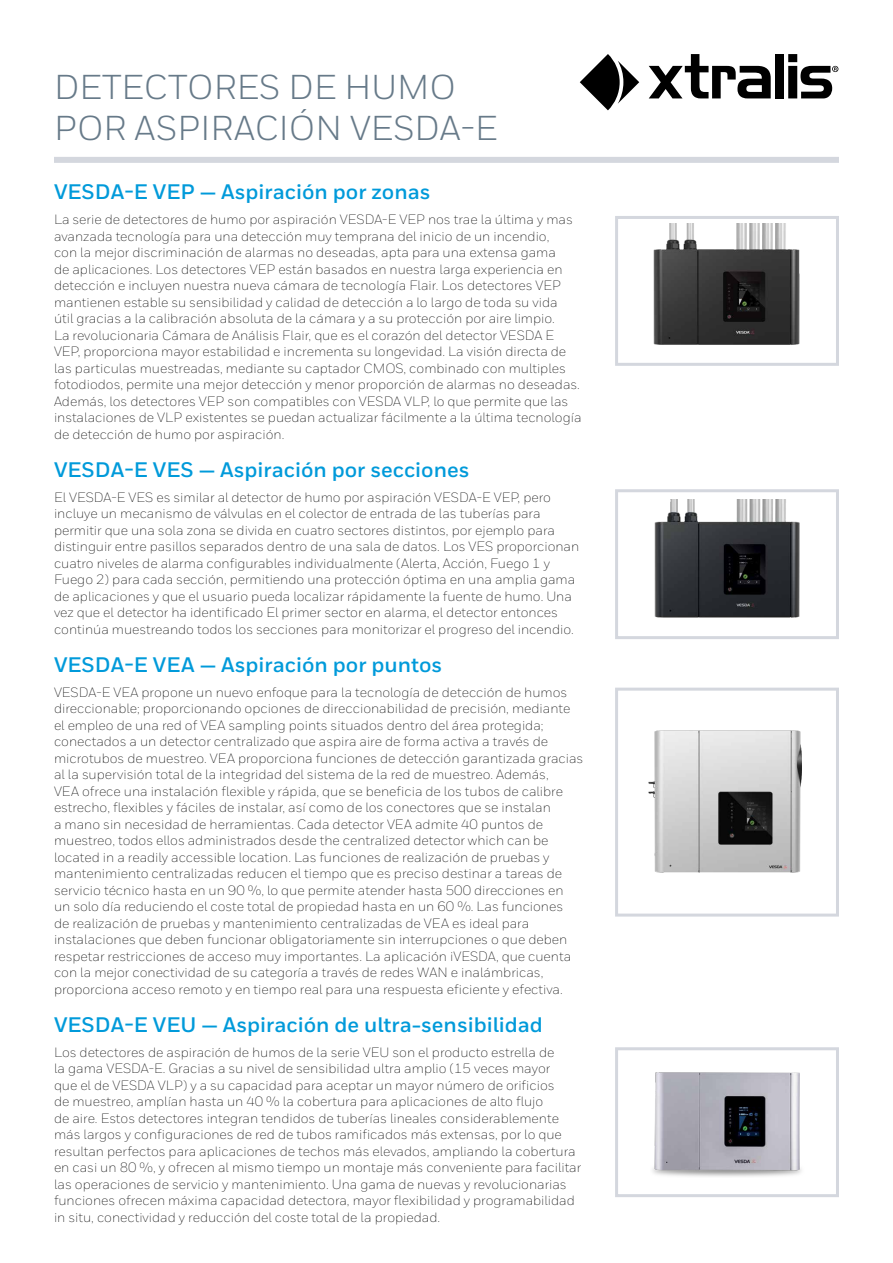
<style>
.page{position:relative;width:893px;height:1263px;background:#fff}
.page>*{position:absolute;margin:0;border:0;box-sizing:border-box;transform-origin:0 0}
.t1{font:34.5px/41.4px "Honeywell Sans";color:#677a89}
.t2{font:700 21px "Honeywell Sans";color:#009ada}
.t3{font:300 13.5px/16.5px "Honeywell Sans";color:#000}
</style>
<div class="page">
<svg style="left:649px;top:54px;width:122px;height:44px"></svg>
<div style="left:775px;top:54px;width:9px;height:44px;background:#000"></div>
<svg style="left:580px;top:54px;width:59px;height:56px"></svg>
<svg style="left:788px;top:54px;width:50px;height:44px"></svg>
<div style="left:54px;top:157px;width:785px;height:6px;background:#d4d7de"></div>
<img style="left:653px;top:223px;width:147px;height:122px">
<div style="left:615px;top:216px;width:224px;height:150px;border:3px solid #d4d7de"></div>
<div style="left:615px;top:489px;width:224px;height:150px;border:3px solid #d4d7de"></div>
<img style="left:654px;top:499px;width:146px;height:119px">
<div style="left:615px;top:688px;width:224px;height:228px;border:3px solid #d4d7de"></div>
<img style="left:648px;top:730px;width:154px;height:143px">
<div style="left:615px;top:1047px;width:224px;height:150px;border:3px solid #d4d7de"></div>
<img style="left:652px;top:1072px;width:150px;height:105px">
<h1 class="t1" style="left:54px;top:66px;width:445px">DETECTORES DE HUMO<br>POR ASPIRACIÓN VESDA-E</h1>
<h2 class="t2" style="left:54px;top:179px;width:378px">VESDA-E VEP — Aspiración por zonas</h2>
<p class="t3" style="left:54px;top:211px;width:529px">La serie de detectores de humo por aspiración VESDA-E VEP nos trae la última y mas avanzada tecnología para una detección muy temprana del inicio de un incendio,<br>con la mejor discriminación de alarmas no deseadas, apta para una extensa gama<br>de aplicaciones. Los detectores VEP están basados en nuestra larga experiencia en detección e incluyen nuestra nueva cámara de tecnología Flair. Los detectores VEP mantienen estable su sensibilidad y calidad de detección a lo largo de toda su vida<br>útil gracias a la calibración absoluta de la cámara y a su protección por aire limpio.<br>La revolucionaria Cámara de Análisis Flair, que es el corazón del detector VESDA E VEP, proporciona mayor estabilidad e incrementa su longevidad. La visión directa de las particulas muestreadas, mediante su captador CMOS, combinado con multiples fotodiodos, permite una mejor detección y menor proporción de alarmas no deseadas.<br>Además, los detectores VEP son compatibles con VESDA VLP, lo que permite que las instalaciones de VLP existentes se puedan actualizar fácilmente a la última tecnología de detección de humo por aspiración.</p>
<h2 class="t2" style="left:54px;top:457px;width:417px">VESDA-E VES — Aspiración por secciones</h2>
<p class="t3" style="left:54px;top:489px;width:527px">El VESDA-E VES es similar al detector de humo por aspiración VESDA-E VEP, pero incluye un mecanismo de válvulas en el colector de entrada de las tuberías para permitir que una sola zona se divida en cuatro sectores distintos, por ejemplo para distinguir entre pasillos separados dentro de una sala de datos. Los VES proporcionan cuatro niveles de alarma configurables individualmente (Alerta, Acción, Fuego 1 y Fuego 2) para cada sección, permitiendo una protección óptima en una amplia gama de aplicaciones y que el usuario pueda localizar rápidamente la fuente de humo. Una vez que el detector ha identificado El primer sector en alarma, el detector entonces continúa muestreando todos los secciones para monitorizar el progreso del incendio.</p>
<h2 class="t2" style="left:54px;top:652px;width:390px">VESDA-E VEA — Aspiración por puntos</h2>
<p class="t3" style="left:54px;top:684px;width:531px">VESDA-E VEA propone un nuevo enfoque para la tecnología de detección de humos direccionable; proporcionando opciones de direccionabilidad de precisión, mediante el empleo de una red of VEA sampling points situados dentro del área protegida; conectados a un detector centralizado que aspira aire de forma activa a través de microtubos de muestreo. VEA proporciona funciones de detección garantizada gracias al la supervisión total de la integridad del sistema de la red de muestreo. Además,<br>VEA ofrece una instalación flexible y rápida, que se beneficia de los tubos de calibre estrecho, flexibles y fáciles de instalar, así como de los conectores que se instalan<br>a mano sin necesidad de herramientas. Cada detector VEA admite 40 puntos de muestreo, todos ellos administrados desde the centralized detector which can be located in a readily accessible location. Las funciones de realización de pruebas y mantenimiento centralizadas reducen el tiempo que es preciso destinar a tareas de servicio técnico hasta en un 90 %, lo que permite atender hasta 500 direcciones en<br>un solo día reduciendo el coste total de propiedad hasta en un 60 %. Las funciones<br>de realización de pruebas y mantenimiento centralizadas de VEA es ideal para instalaciones que deben funcionar obligatoriamente sin interrupciones o que deben respetar restricciones de acceso muy importantes. La aplicación iVESDA, que cuenta con la mejor conectividad de su categoría a través de redes WAN e inalámbricas, proporciona acceso remoto y en tiempo real para una respuesta eficiente y efectiva.</p>
<h2 class="t2" style="left:54px;top:1012px;width:490px">VESDA-E VEU — Aspiración de ultra-sensibilidad</h2>
<p class="t3" style="left:54px;top:1044px;width:529px">Los detectores de aspiración de humos de la serie VEU son el producto estrella de<br>la gama VESDA-E. Gracias a su nivel de sensibilidad ultra amplio (15 veces mayor<br>que el de VESDA VLP) y a su capacidad para aceptar un mayor número de orificios<br>de muestreo, amplían hasta un 40 % la cobertura para aplicaciones de alto flujo<br>de aire. Estos detectores integran tendidos de tuberías lineales considerablemente más largos y configuraciones de red de tubos ramificados más extensas, por lo que resultan perfectos para aplicaciones de techos más elevados, ampliando la cobertura en casi un 80 %, y ofrecen al mismo tiempo un montaje más conveniente para facilitar las operaciones de servicio y mantenimiento. Una gama de nuevas y revolucionarias funciones ofrecen máxima capacidad detectora, mayor flexibilidad y programabilidad in situ, conectividad y reducción del coste total de la propiedad.</p>
</div>
